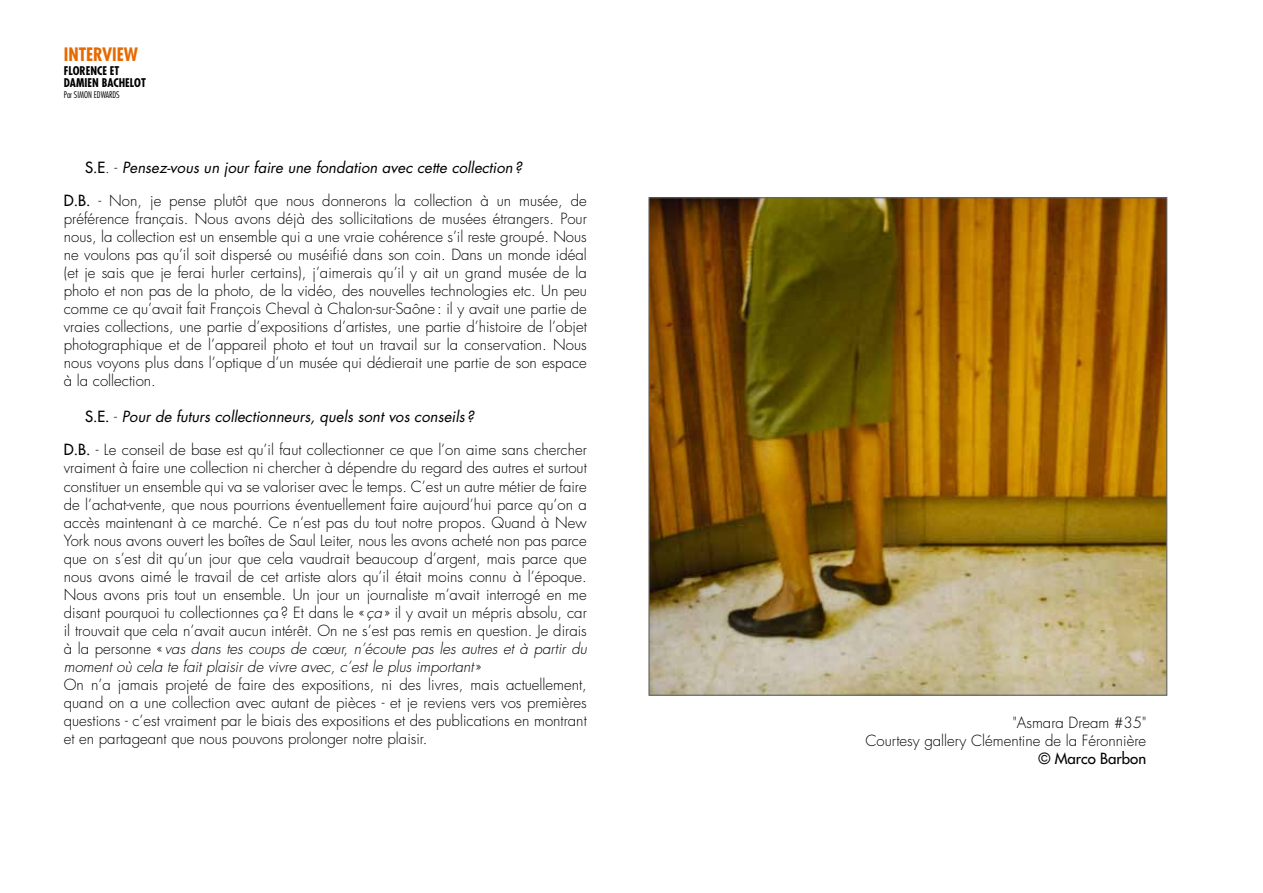
<style>
.page{position:relative;width:1263px;height:893px;background:#fff}
.page>*{position:absolute;margin:0;border:0;box-sizing:border-box;transform-origin:0 0}
.t1{font:700 condensed 18px "Futura";color:#e76a00}
.t2{font:300 15px/18px "Futura";color:#000;text-align:justify}
.t3{font:italic 15px "Futura";color:#000}
.t4{font:15px "Futura";color:#000}
.t5{font:700 condensed 11.7px/11.7px "Futura";color:#000}
.t6{font:300 condensed 9px "Futura";color:#000}
.s1{font-style:normal}
.s2{font-weight:300;font-style:normal}
.s3{font-weight:400}
.s4{font-style:italic}
</style>
<div class="page">
<img style="left:650px;top:199px;width:515px;height:495px">
<p class="t1" style="left:64px;top:43px;width:76px">INTERVIEW</p>
<p class="t5" style="left:64px;top:65px;width:84px">FLORENCE ET<br>DAMIEN BACHELOT</p>
<p class="t6" style="left:64px;top:89px;width:57px">Par SIMON EDWARDS</p>
<p class="t3" style="left:85px;top:158px;width:438px"><span class="s1">S.E</span><span class="s2">. -</span> Pensez-vous un jour faire une fondation avec cette collection?</p>
<p class="t2" style="left:64px;top:192px;width:525px"><span class="s3">D.B.</span> - Non, je pense plutôt que nous donnerons la collection à un musée, de préférence français. Nous avons déjà des sollicitations de musées étrangers. Pour nous, la collection est un ensemble qui a une vraie cohérence s’il reste groupé. Nous ne voulons pas qu’il soit dispersé ou muséifié dans son coin. Dans un monde idéal (et je sais que je ferai hurler certains), j’aimerais qu’il y ait un grand musée de la photo et non pas de la photo, de la vidéo, des nouvelles technologies etc. Un peu comme ce qu’avait fait François Cheval à Chalon-sur-Saône: il y avait une partie de vraies collections, une partie d’expositions d’artistes, une partie d’histoire de l’objet photographique et de l’appareil photo et tout un travail sur la conservation. Nous nous voyons plus dans l’optique d’un musée qui dédierait une partie de son espace à la collection.</p>
<p class="t3" style="left:85px;top:407px;width:391px"><span class="s1">S.E.</span> <span class="s2">-</span> Pour de futurs collectionneurs, quels sont vos conseils?</p>
<p class="t2" style="left:64px;top:441px;width:525px;text-align:left"><span class="s3">D.B.</span> - Le conseil de base est qu’il faut collectionner ce que l’on aime sans chercher vraiment à faire une collection ni chercher à dépendre du regard des autres et surtout constituer un ensemble qui va se valoriser avec le temps. C’est un autre métier de faire de l’achat-vente, que nous pourrions éventuellement faire aujourd’hui parce qu’on a accès maintenant à ce marché. Ce n’est pas du tout notre propos. Quand à New York nous avons ouvert les boîtes de Saul Leiter, nous les avons acheté non pas parce que on s’est dit qu’un jour que cela vaudrait beaucoup d’argent, mais parce que nous avons aimé le travail de cet artiste alors qu’il était moins connu à l’époque.<br>Nous avons pris tout un ensemble. Un jour un journaliste m’avait interrogé en me disant pourquoi tu collectionnes ça? Et dans le « <span class="s4">ça</span>» il y avait un mépris absolu, car il trouvait que cela n’avait aucun intérêt. On ne s’est pas remis en question. Je dirais à la personne « <span class="s4">vas dans tes coups de cœur, n’écoute pas les autres et à partir du moment où cela te fait plaisir de vivre avec, c’est le plus important</span>»<br>On n’a jamais projeté de faire des expositions, ni des livres, mais actuellement, quand on a une collection avec autant de pièces - et je reviens vers vos premières questions - c’est vraiment par le biais des expositions et des publications en montrant et en partageant que nous pouvons prolonger notre plaisir.</p>
<p class="t2" style="left:865px;top:714px;width:282px;text-align:right">"Asmara Dream #35"<br>Courtesy gallery Clémentine de la Féronnière</p>
<p class="t4" style="left:1038px;top:749px;width:109px">© Marco Barbon</p>
</div>
